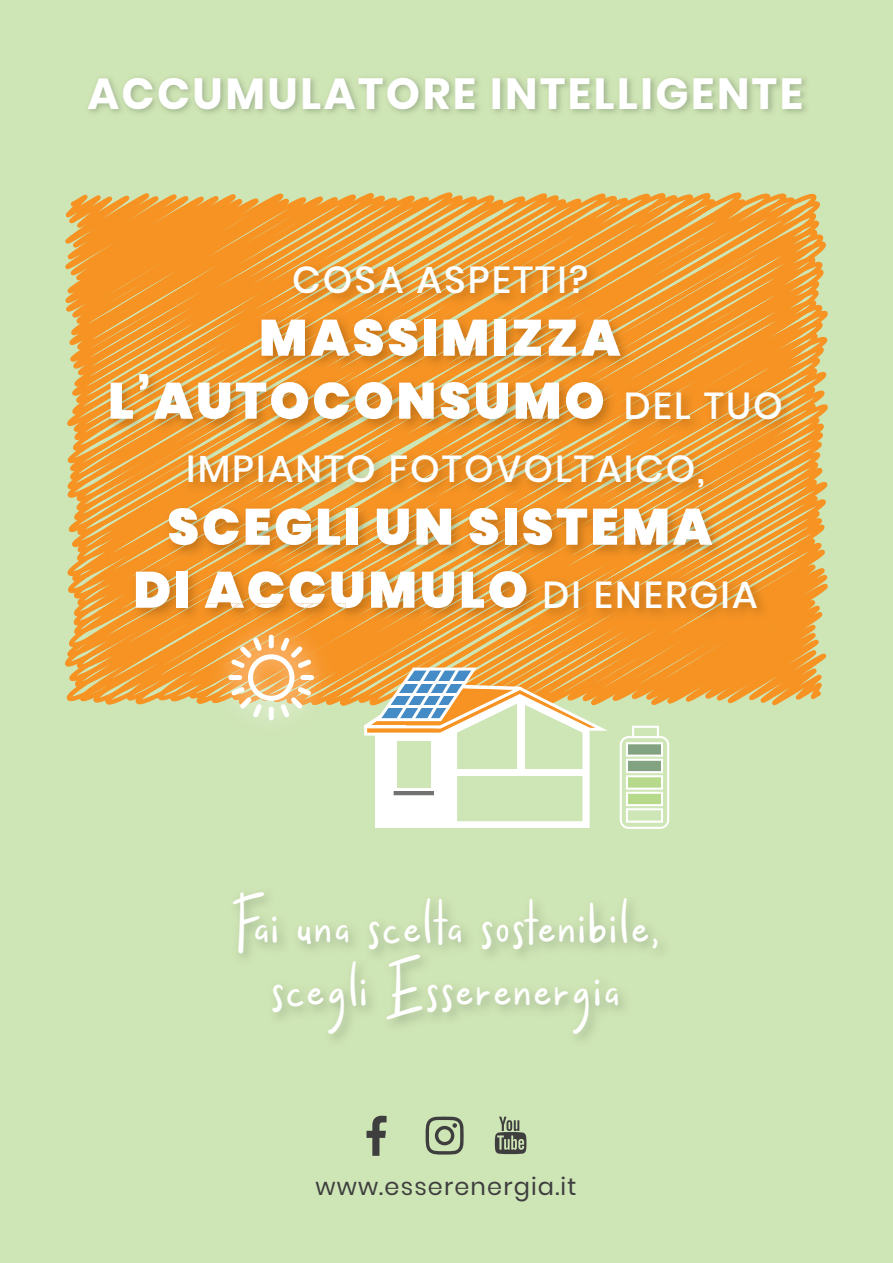
<style>
.page{position:relative;width:893px;height:1263px;background:#cee5b5}
.page>*{position:absolute;margin:0;border:0;box-sizing:border-box;transform-origin:0 0}
.t1{font:900 51px/63px "Poppins";letter-spacing:.055em;color:#fff;text-align:center}
.t2{font:43.5px/63px "Heroic";letter-spacing:.06em;color:#fff;text-align:center}
.t3{font:700 43.5px "Poppins";letter-spacing:.06em;color:#fff}
.t4{font:500 37.5px "Poppins";letter-spacing:.055em;color:#fff}
.t5{font:24px "Poppins";letter-spacing:.05em;color:#3e3e3f}
.s1{font-weight:500;font-size:37.5px}
</style>
<div class="page">
<svg style="left:65px;top:192px;width:763px;height:514px;fill:#f59323"></svg>
<img style="left:437px;top:252px;width:14px;height:90px">
<img style="left:100px;top:555px;width:100px;height:102px">
<img style="left:314px;top:555px;width:488px;height:51px">
<img style="left:346px;top:608px;width:76px;height:49px">
<img style="left:100px;top:252px;width:337px;height:143px">
<img style="left:451px;top:252px;width:351px;height:304px">
<img style="left:348px;top:555px;width:453px;height:51px">
<img style="left:422px;top:606px;width:380px;height:51px">
<img style="left:136px;top:571px;width:390px;height:37px">
<svg style="left:367px;top:1116px;width:20px;height:40px"></svg>
<svg style="left:425px;top:1116px;width:39px;height:39px"></svg>
<svg style="left:495px;top:1117px;width:31px;height:37px"></svg>
<svg style="left:364px;top:668px;width:244px;height:160px"></svg>
<div style="left:456px;top:770px;width:130px;height:6px;background:#fff"></div>
<div style="left:517px;top:700px;width:8px;height:70px;background:#fff"></div>
<hr style="left:364px;top:725px;width:42px;height:3px;background:#fff">
<img style="left:197px;top:608px;width:149px;height:98px">
<img style="left:197px;top:603px;width:149px;height:5px">
<div style="left:269px;top:635px;width:5px;height:13px;background:#fff;border-radius:3px"></div>
<div style="left:300px;top:675px;width:14px;height:5px;background:#fff;border-radius:3px"></div>
<div style="left:269px;top:707px;width:5px;height:13px;background:#fff;border-radius:3px"></div>
<div style="left:228px;top:675px;width:14px;height:5px;background:#fff;border-radius:3px"></div>
<svg style="left:231px;top:637px;width:80px;height:80px"></svg>
<svg style="left:620px;top:726px;width:49px;height:103px"></svg>
<p class="t3" style="left:87px;top:68px;width:717px">ACCUMULATORE INTELLIGENTE</p>
<p class="t4" style="left:292px;top:258px;width:297px">COSA ASPETTI?</p>
<p class="t1" style="left:108px;top:307px;width:676px">MASSIMIZZA<br>L’AUTOCONSUMO <span class="s1">DEL TUO</span></p>
<p class="t4" style="left:186px;top:447px;width:520px">IMPIANTO FOTOVOLTAICO,</p>
<p class="t1" style="left:133px;top:496px;width:626px">SCEGLI UN SISTEMA<br>DI ACCUMULO <span class="s1">DI ENERGIA</span></p>
<p class="t2" style="left:232px;top:894px;width:428px">Fai una scelta sostenibile, scegli Esserenergia</p>
<p class="t5" style="left:315px;top:1172px;width:263px">www.esserenergia.it</p>
</div>
